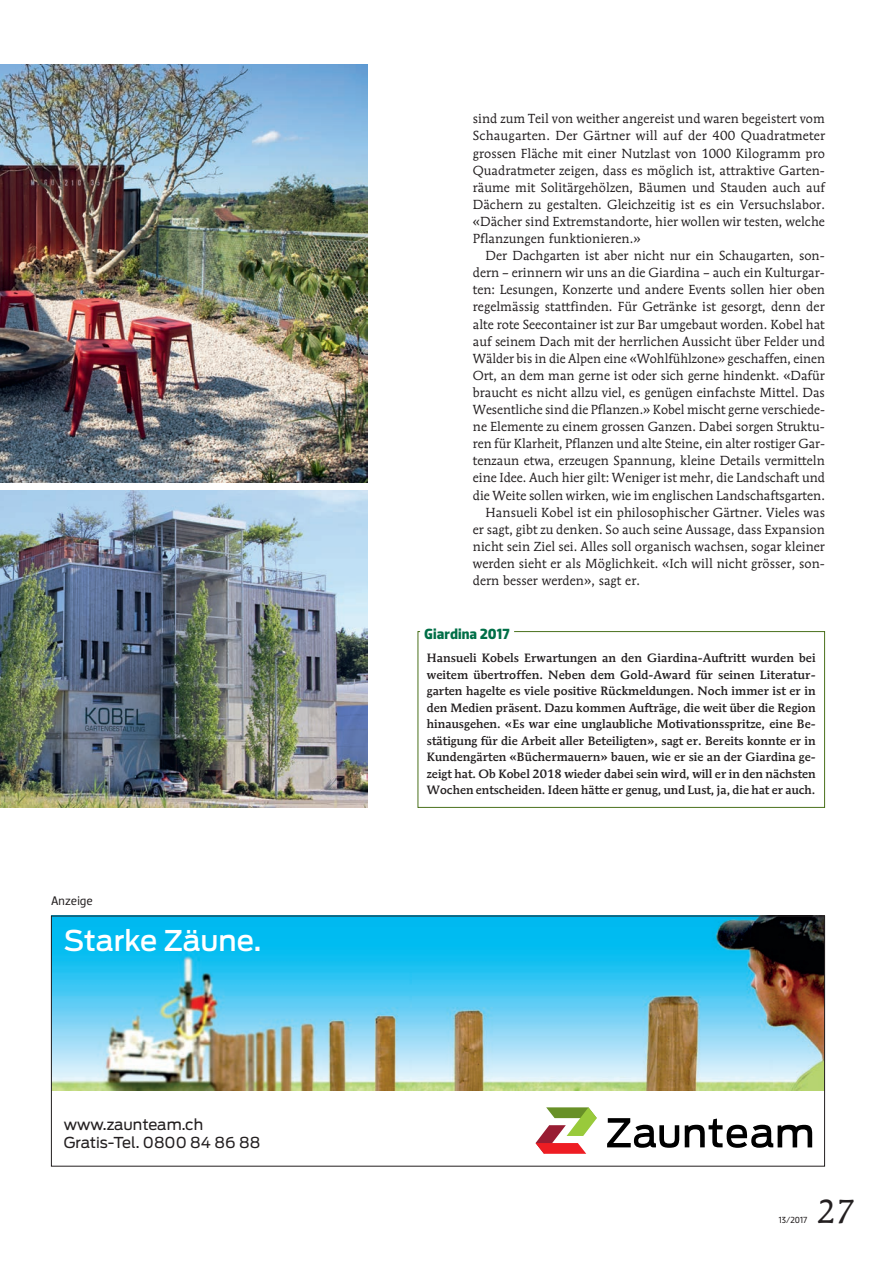
<style>
.page{position:relative;width:893px;height:1263px;background:#fff}
.page>*{position:absolute;margin:0;border:0;box-sizing:border-box;transform-origin:0 0}
.t1{font:33px "Mendoza Roman";color:#231f20}
.t2{font:500 28.35px "Antenna";letter-spacing:-.005em;color:#fff}
.t3{font:15px/18px "Antenna";color:#231f20}
.t4{font:700 15px "Dobra";letter-spacing:.005em;color:#006f47}
.t5{font:13.05px/17.1px "Mendoza Roman";color:#231f20;text-align:justify}
.t6{font:12.6px "Dobra";letter-spacing:.005em;color:#231f20}
.t7{font:500 12px/16.5px "Mendoza Roman";letter-spacing:.005em;color:#231f20;text-align:justify}
.t8{font:9px "Dobra";color:#231f20}
</style>
<div class="page">
<div style="left:418px;top:631px;width:407px;height:177px;border:1px solid #4b711c"></div>
<hr style="left:420px;top:630px;width:94px;height:3px;background:#fff">
<img style="left:53px;top:918px;width:770px;height:173px">
<svg style="left:685px;top:1118px;width:127px;height:30px"></svg>
<svg style="left:607px;top:1118px;width:72px;height:30px"></svg>
<svg style="left:536px;top:1107px;width:61px;height:47px"></svg>
<div style="left:51px;top:916px;width:774px;height:250px;border:1px solid #231f20"></div>
<img style="left:0;top:64px;width:367px;height:418px">
<img style="left:0;top:491px;width:367px;height:316px">
<p class="t6" style="left:51px;top:893px;width:43px">Anzeige</p>
<h2 class="t2" style="left:64px;top:924px;width:199px">Starke Zäune.</h2>
<p class="t3" style="left:64px;top:1116px;width:198px">www.zaunteam.ch<br>Gratis-Tel. 0800 84 86 88</p>
<p class="t5" style="left:473px;top:110px;width:354px">sind zum Teil von weither angereist und waren begeistert vom Schaugarten. Der Gärtner will auf der 400 Quadratmeter grossen Fläche mit einer Nutzlast von 1000 Kilogramm pro Quadratmeter zeigen, dass es möglich ist, attraktive Garten&shy;räume mit Solitärgehölzen, Bäumen und Stauden auch auf Dächern zu gestalten. Gleichzeitig ist es ein Versuchslabor. «Dächer sind Extremstandorte, hier wollen wir testen, welche Pflanzungen funktionieren.»</p>
<p class="t5" style="left:486px;top:247px;width:341px">Der Dachgarten ist aber nicht nur ein Schaugarten, son-</p>
<p class="t5" style="left:473px;top:264px;width:354px">dern – erinnern wir uns an die Giardina – auch ein Kulturgar-</p>
<p class="t5" style="left:473px;top:281px;width:354px">ten: Lesungen, Konzerte und andere Events sollen hier oben</p>
<p class="t5" style="left:473px;top:298px;width:353px">regelmässig stattfinden. Für Getränke ist gesorgt, denn der</p>
<p class="t5" style="left:473px;top:315px;width:353px">alte rote Seecontainer ist zur Bar umgebaut worden. Kobel hat</p>
<p class="t5" style="left:473px;top:332px;width:353px">auf seinem Dach mit der herrlichen Aussicht über Felder und</p>
<p class="t5" style="left:473px;top:350px;width:354px">Wälder bis in die Alpen eine «Wohlfühlzone» geschaffen, einen</p>
<p class="t5" style="left:473px;top:367px;width:354px">Ort, an dem man gerne ist oder sich gerne hindenkt. «Dafür</p>
<p class="t5" style="left:473px;top:384px;width:353px">braucht es nicht allzu viel, es genügen einfachste Mittel. Das</p>
<p class="t5" style="left:473px;top:401px;width:354px">Wesentliche sind die Pflanzen.» Kobel mischt gerne verschiede-</p>
<p class="t5" style="left:473px;top:418px;width:354px">ne Elemente zu einem grossen Ganzen. Dabei sorgen Struktu-</p>
<p class="t5" style="left:473px;top:435px;width:354px">ren für Klarheit, Pflanzen und alte Steine, ein alter rostiger Gar-</p>
<p class="t5" style="left:473px;top:452px;width:353px">tenzaun etwa, erzeugen Spannung, kleine Details vermitteln</p>
<p class="t5" style="left:473px;top:469px;width:354px">eine Idee. Auch hier gilt: Weniger ist mehr, die Landschaft und</p>
<p class="t5" style="left:473px;top:486px;width:354px">die Weite sollen wirken, wie im englischen Landschaftsgarten.</p>
<p class="t5" style="left:486px;top:503px;width:341px">Hansueli Kobel ist ein philosophischer Gärtner. Vieles was</p>
<p class="t5" style="left:473px;top:521px;width:354px">er sagt, gibt zu denken. So auch seine Aussage, dass Expansion</p>
<p class="t5" style="left:473px;top:538px;width:354px">nicht sein Ziel sei. Alles soll organisch wachsen, sogar kleiner</p>
<p class="t5" style="left:473px;top:555px;width:354px">werden sieht er als Möglichkeit. «Ich will nicht grösser, son-</p>
<p class="t5" style="left:473px;top:572px;width:169px">dern besser werden», sagt er.</p>
<p class="t4" style="left:424px;top:625px;width:87px">Giardina 2017</p>
<p class="t7" style="left:427px;top:650px;width:390px">Hansueli Kobels Erwartungen an den Giardina-Auftritt wurden bei weitem übertroffen. Neben dem Gold-Award für seinen Literatur&shy;garten hagelte es viele positive Rückmeldungen. Noch immer ist er in den Medien präsent. Dazu kommen Aufträge, die weit über die Region hinausgehen. «Es war eine unglaubliche Motivationsspritze, eine Be&shy;stätigung für die Arbeit aller Beteiligten», sagt er. Bereits konnte er in Kundengärten «Büchermauern» bauen, wie er sie an der Giardina ge&shy;zeigt hat. Ob Kobel 2018 wieder dabei sein wird, will er in den nächsten Wochen entscheiden. Ideen hätte er genug, und Lust, ja, die hat er auch.</p>
<p class="t8" style="left:779px;top:1214px;width:30px">13/2017</p>
<h1 class="t1" style="left:817px;top:1191px;width:39px">27</h1>
</div>
